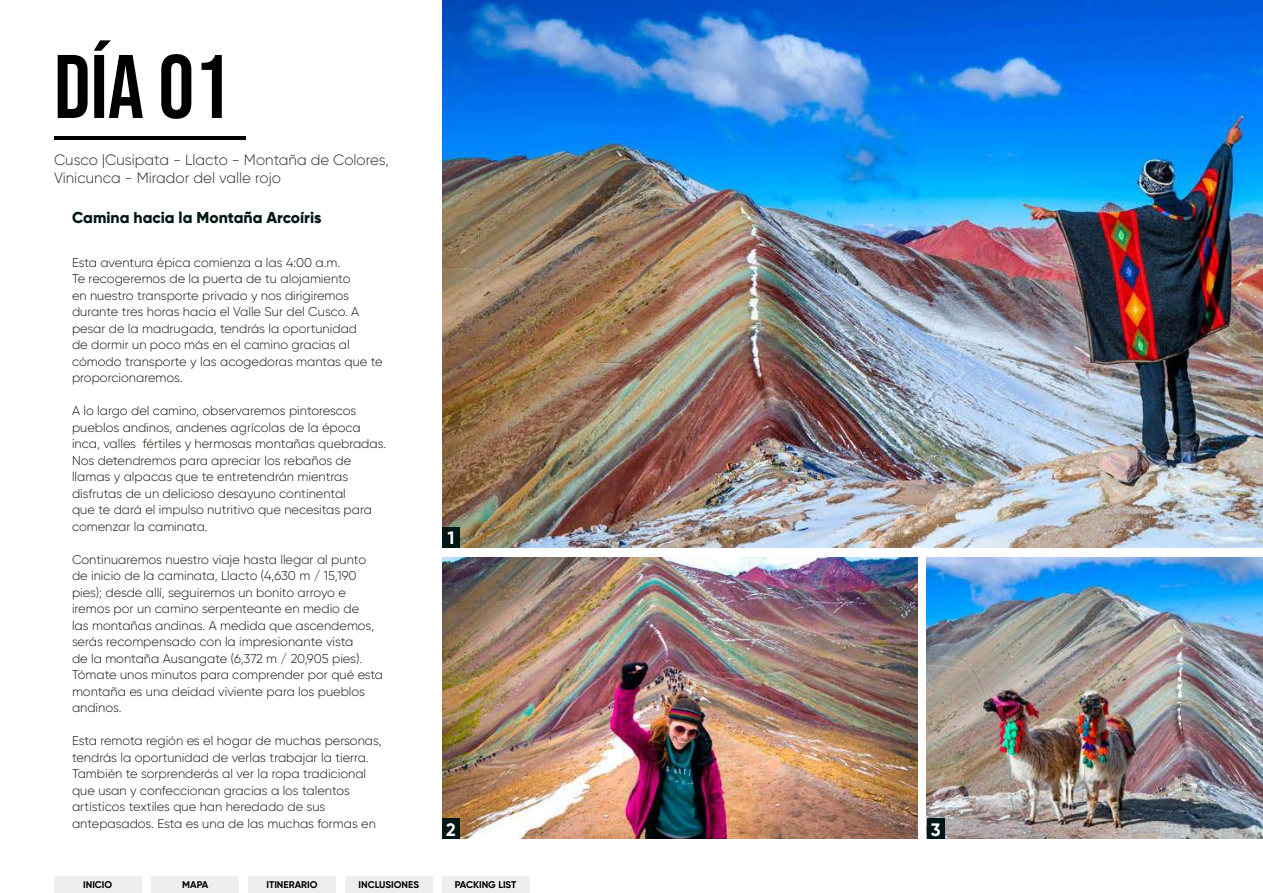
<style>
.page{position:relative;width:1263px;height:893px;background:#fff}
.page>*{position:absolute;margin:0;border:0;box-sizing:border-box;transform-origin:0 0}
.t1{font:90px "Bebas Neue";color:#000}
.t2{font:700 18px "Gilroy";color:#fff}
.t3{font:800 15.75px "Gilroy";color:#001716}
.t4{font:300 15px/18px "Gilroy";color:#2f2f2f}
.t5{font:300 12.75px/16.5px "Gilroy";color:#1d160f}
.t6{font:700 9.75px "Gilroy";color:#000}
</style>
<div class="page">
<div style="left:54px;top:876px;width:88px;height:17px;background:#eee"></div>
<div style="left:151px;top:876px;width:88px;height:17px;background:#eee"></div>
<div style="left:248px;top:876px;width:88px;height:17px;background:#eee"></div>
<div style="left:345px;top:876px;width:87px;height:17px;background:#eee"></div>
<div style="left:442px;top:876px;width:87px;height:17px;background:#eee"></div>
<hr style="left:54px;top:136px;width:192px;height:4px;background:#000">
<img style="left:927px;top:557px;width:336px;height:282px">
<img style="left:442px;top:557px;width:476px;height:282px">
<img style="left:442px;top:0;width:821px;height:548px">
<div style="left:442px;top:527px;width:18px;height:21px;background:#001716"></div>
<div style="left:442px;top:819px;width:18px;height:20px;background:#001716"></div>
<div style="left:927px;top:819px;width:17px;height:20px;background:#001716"></div>
<h1 class="t1" style="left:54px;top:36px;width:178px">DíA 01</h1>
<p class="t4" style="left:54px;top:151px;width:336px">Cusco |Cusipata - Llacto - Montaña de Colores,<br>Vinicunca - Mirador del valle rojo</p>
<p class="t3" style="left:72px;top:208px;width:251px">Camina hacia la Montaña Arcoíris</p>
<p class="t5" style="left:72px;top:254px;width:312px">Esta aventura épica comienza a las 4:00 a.m.<br>Te recogeremos de la puerta de tu alojamiento<br>en nuestro transporte privado y nos dirigiremos durante tres horas hacia el Valle Sur del Cusco. A pesar de la madrugada, tendrás la oportunidad<br>de dormir un poco más en el camino gracias al cómodo transporte y las acogedoras mantas que te proporcionaremos.</p>
<p class="t5" style="left:72px;top:402px;width:316px">A lo largo del camino, observaremos pintorescos pueblos andinos, andenes agrícolas de la época inca, valles fértiles y hermosas montañas quebradas.<br>Nos detendremos para apreciar los rebaños de llamas y alpacas que te entretendrán mientras disfrutas de un delicioso desayuno continental<br>que te dará el impulso nutritivo que necesitas para comenzar la caminata.</p>
<p class="t5" style="left:72px;top:551px;width:313px">Continuaremos nuestro viaje hasta llegar al punto de inicio de la caminata, Llacto (4,630 m / 15,190 pies); desde allí, seguiremos un bonito arroyo e iremos por un camino serpenteante en medio de<br>las montañas andinas. A medida que ascendemos, serás recompensado con la impresionante vista<br>de la montaña Ausangate (6,372 m / 20,905 pies).<br>Tómate unos minutos para comprender por qué esta montaña es una deidad viviente para los pueblos andinos.</p>
<p class="t5" style="left:72px;top:732px;width:311px">Esta remota región es el hogar de muchas personas, tendrás la oportunidad de verlas trabajar la tierra.<br>También te sorprenderás al ver la ropa tradicional que usan y confeccionan gracias a los talentos artísticos textiles que han heredado de sus antepasados. Esta es una de las muchas formas en</p>
<h2 class="t2" style="left:447px;top:527px;width:8px">1</h2>
<h2 class="t2" style="left:446px;top:818px;width:11px">2</h2>
<h2 class="t2" style="left:931px;top:818px;width:11px">3</h2>
<p class="t6" style="left:83px;top:879px;width:31px">INICIO</p>
<p class="t6" style="left:182px;top:879px;width:28px">MAPA</p>
<p class="t6" style="left:266px;top:879px;width:53px">ITINERARIO</p>
<p class="t6" style="left:358px;top:879px;width:62px">INCLUSIONES</p>
<p class="t6" style="left:455px;top:879px;width:63px">PACKING LIST</p>
</div>
